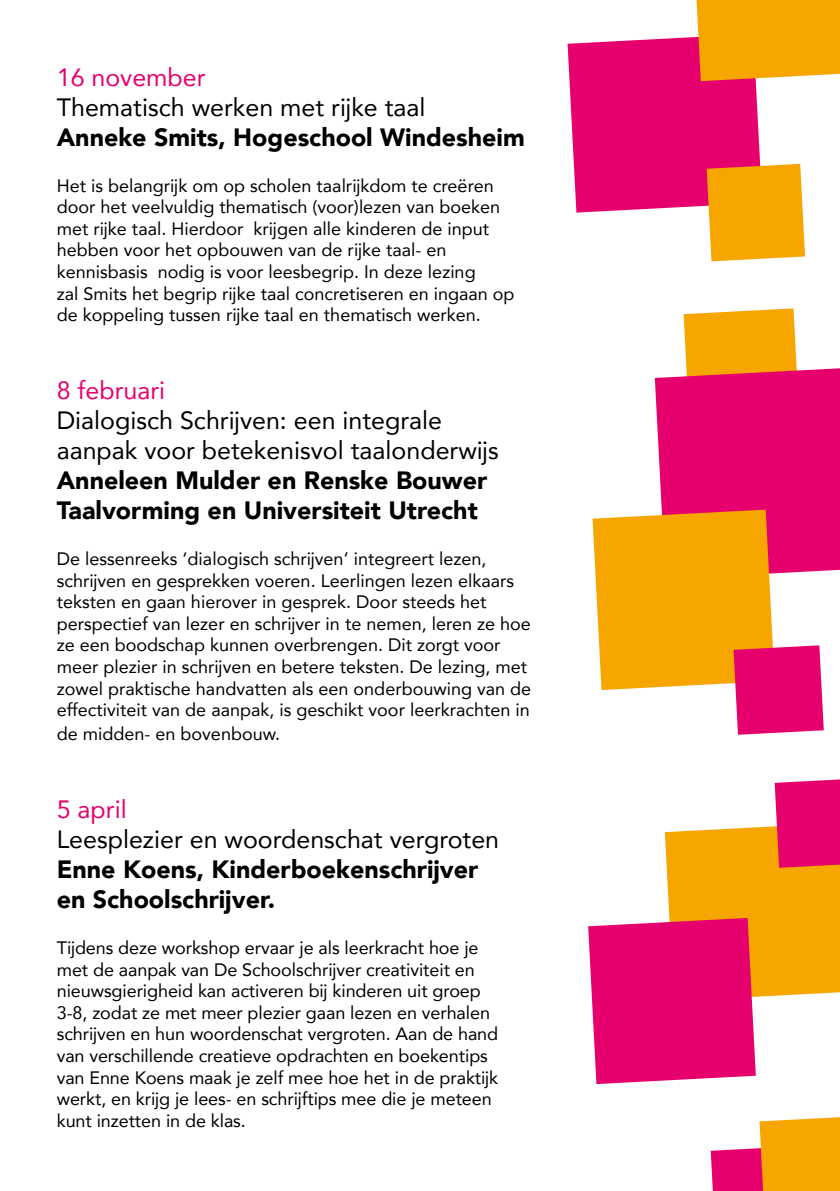
<style>
.page{position:relative;width:840px;height:1191px;background:#fff}
.page>*{position:absolute;margin:0;border:0;box-sizing:border-box;transform-origin:0 0}
.t1{font:900 25px/30px "Avenir";color:#000}
.t2{font:25px/30px "Avenir";color:#000}
.t3{font:25px "Avenir";color:#e6006d}
.t4{font:18px/21.6px "Avenir";color:#000}
</style>
<div class="page">
<svg style="left:588px;top:779px;width:251px;height:305px"></svg>
<svg style="left:592px;top:308px;width:247px;height:427px"></svg>
<svg style="left:710px;top:1117px;width:129px;height:74px"></svg>
<svg style="left:567px;top:0;width:272px;height:261px"></svg>
<h1 class="t3" style="left:57px;top:57px;width:150px">16 november</h1>
<h1 class="t2" style="left:57px;top:92px;width:370px">Thematisch werken met rijke taal</h1>
<h1 class="t1" style="left:57px;top:122px;width:469px">Anneke Smits, Hogeschool Windesheim</h1>
<p class="t4" style="left:57px;top:174px;width:459px">Het is belangrijk om op scholen taalrijkdom te creëren door het veelvuldig thematisch (voor)lezen van boeken met rijke taal. Hierdoor krijgen alle kinderen de input hebben voor het opbouwen van de rijke taal- en kennisbasis nodig is voor leesbegrip. In deze lezing<br>zal Smits het begrip rijke taal concretiseren en ingaan op de koppeling tussen rijke taal en thematisch werken.</p>
<h1 class="t3" style="left:57px;top:370px;width:110px">8 februari</h1>
<h1 class="t2" style="left:57px;top:405px;width:443px">Dialogisch Schrijven: een integrale aanpak voor betekenisvol taalonderwijs</h1>
<h1 class="t1" style="left:57px;top:465px;width:432px">Anneleen Mulder en Renske Bouwer<br>Taalvorming en Universiteit Utrecht</h1>
<p class="t4" style="left:57px;top:547px;width:475px">De lessenreeks ‘dialogisch schrijven’ integreert lezen, schrijven en gesprekken voeren. Leerlingen lezen elkaars teksten en gaan hierover in gesprek. Door steeds het perspectief van lezer en schrijver in te nemen, leren ze hoe ze een boodschap kunnen overbrengen. Dit zorgt voor meer plezier in schrijven en betere teksten. De lezing, met zowel praktische handvatten als een onderbouwing van de effectiviteit van de aanpak, is geschikt voor leerkrachten in</p>
<p class="t4" style="left:57px;top:722px;width:225px">de midden- en bovenbouw.</p>
<h1 class="t3" style="left:57px;top:789px;width:71px">5 april</h1>
<h1 class="t2" style="left:57px;top:824px;width:443px">Leesplezier en woordenschat vergroten</h1>
<h1 class="t1" style="left:57px;top:854px;width:423px">Enne Koens, Kinderboekenschrijver en Schoolschrijver.</h1>
<p class="t4" style="left:57px;top:936px;width:443px">Tijdens deze workshop ervaar je als leerkracht hoe je met de aanpak van De Schoolschrijver creativiteit en nieuwsgierigheid kan activeren bij kinderen uit groep 3-8, zodat ze met meer plezier gaan lezen en verhalen schrijven en hun woordenschat vergroten. Aan de hand van verschillende creatieve opdrachten en boekentips van Enne Koens maak je zelf mee hoe het in de praktijk werkt, en krijg je lees- en schrijftips mee die je meteen kunt inzetten in de klas.</p>
</div>
